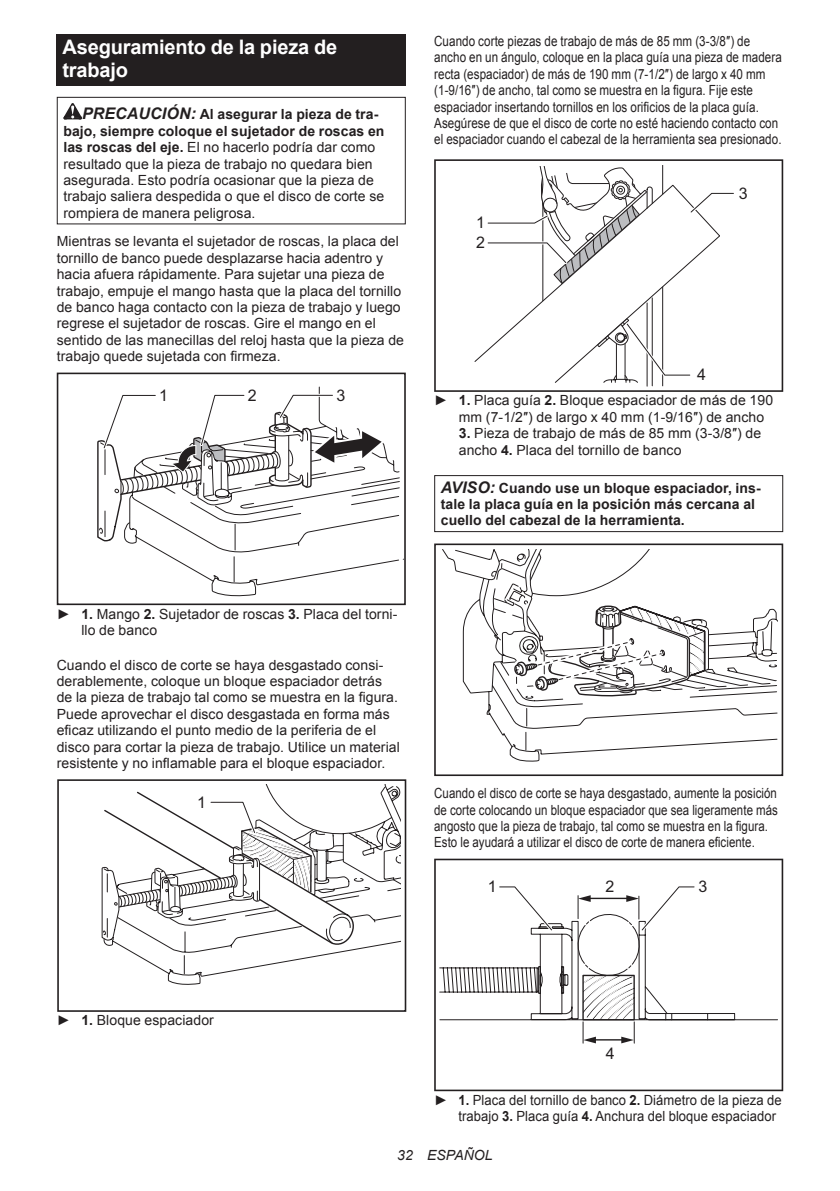
<style>
.page{position:relative;width:840px;height:1191px;background:#fff}
.page>*{position:absolute;margin:0;border:0;box-sizing:border-box;transform-origin:0 0}
.t1{font:700 20px/23.4px "Arial";letter-spacing:-.01em;color:#fff}
.t2{font:16px/19.8px "Arial";color:#231f20}
.t3{font:14px/16.4px "Arial";letter-spacing:.005em;color:#231f20}
.t4{font:14px/16.4px "Arial";letter-spacing:.005em;color:#231f20;scale:.83 1}
.t5{font:14px/16.4px "Arial";letter-spacing:.005em;color:#231f20;scale:.82 1}
.t6{font:700 14px/16.4px "Arial";letter-spacing:.005em;color:#231f20}
.t7{font:italic 14px "Arial";letter-spacing:.005em;color:#231f20}
.s1{font-weight:700;font-style:italic;font-size:16px}
.s2{font-weight:700}
.s3{font-style:italic;font-size:16px}
</style>
<div class="page">
<div style="left:57px;top:34px;width:348px;height:52px;background:#231f20"></div>
<svg style="left:63px;top:103px;width:19px;height:16px"></svg>
<div style="left:57px;top:97px;width:348px;height:127px;border:1px solid #231f20"></div>
<svg style="left:156px;top:549px;width:243px;height:48px"></svg>
<div style="left:57px;top:372px;width:348px;height:233px;border:2px solid #231f20"></div>
<svg style="left:96px;top:372px;width:292px;height:177px"></svg>
<svg style="left:406px;top:964px;width:1px;height:23px"></svg>
<svg style="left:120px;top:946px;width:92px;height:39px"></svg>
<svg style="left:146px;top:785px;width:254px;height:190px"></svg>
<div style="left:57px;top:983px;width:74px;height:28px;background:#fff"></div>
<div style="left:57px;top:779px;width:349px;height:232px;border:2px solid #231f20"></div>
<svg style="left:101px;top:790px;width:256px;height:156px"></svg>
<svg style="left:434px;top:159px;width:348px;height:233px"></svg>
<svg style="left:485px;top:159px;width:251px;height:228px"></svg>
<div style="left:434px;top:475px;width:348px;height:57px;border:1px solid #231f20"></div>
<svg style="left:442px;top:549px;width:61px;height:183px"></svg>
<svg style="left:500px;top:563px;width:276px;height:182px"></svg>
<svg style="left:503px;top:549px;width:205px;height:213px"></svg>
<div style="left:434px;top:747px;width:73px;height:29px;background:#fff"></div>
<div style="left:434px;top:543px;width:348px;height:233px;border:2px solid #231f20"></div>
<svg style="left:434px;top:858px;width:348px;height:233px"></svg>
<svg style="left:439px;top:884px;width:338px;height:159px"></svg>
<h1 class="t1" style="left:62px;top:36px;width:276px">Aseguramiento de la pieza de trabajo</h1>
<p class="t3" style="left:63px;top:106px;width:322px;text-indent:19px"><span class="s1">PRECAUCIÓN:</span> <span class="s2">Al asegurar la pieza de tra&shy;bajo, siempre coloque el sujetador de roscas en las roscas del eje.</span> El no hacerlo podría dar como resultado que la pieza de trabajo no quedara bien asegurada. Esto podría ocasionar que la pieza de trabajo saliera despedida o que el disco de corte se rompiera de manera peligrosa.</p>
<p class="t3" style="left:57px;top:233px;width:348px">Mientras se levanta el sujetador de roscas, la placa del tornillo de banco puede desplazarse hacia adentro y hacia afuera rápidamente. Para sujetar una pieza de trabajo, empuje el mango hasta que la placa del tornillo de banco haga contacto con la pieza de trabajo y luego regrese el sujetador de roscas. Gire el mango en el sentido de las manecillas del reloj hasta que la pieza de trabajo quede sujetada con firmeza.</p>
<p class="t2" style="left:159px;top:385px;width:10px">1</p>
<p class="t2" style="left:248px;top:385px;width:10px">2</p>
<p class="t2" style="left:336px;top:385px;width:10px">3</p>
<p class="t4" style="left:434px;top:33px;width:420px">Cuando corte piezas de trabajo de más de 85 mm (3-3/8″) de ancho en un ángulo, coloque en la placa guía una pieza de madera recta (espaciador) de más de 190 mm (7-1/2″) de largo x 40 mm (1-9/16″) de ancho, tal como se muestra en la figura. Fije este espaciador insertando tornillos en los orificios de la placa guía.<br>Asegúrese de que el disco de corte no esté haciendo contacto con el espaciador cuando el cabezal de la herramienta sea presionado.</p>
<p class="t2" style="left:476px;top:213px;width:10px">1<br>2</p>
<p class="t2" style="left:738px;top:183px;width:10px">3</p>
<p class="t2" style="left:696px;top:365px;width:10px">4</p>
<p class="t3" style="left:458px;top:392px;width:315px;text-indent:-25px">► <span class="s2">1.</span> Placa guía <span class="s2">2.</span> Bloque espaciador de más de 190 mm (7-1/2″) de largo x 40 mm (1-9/16″) de ancho</p>
<p class="t3" style="left:458px;top:425px;width:304px"><span class="s2">3.</span> Pieza de trabajo de más de 85 mm (3-3/8″) de ancho <span class="s2">4.</span> Placa del tornillo de banco</p>
<p class="t6" style="left:440px;top:480px;width:321px"><span class="s3">AVISO:</span> Cuando use un bloque espaciador, ins&shy;tale la placa guía en la posición más cercana al cuello del cabezal de la herramienta.</p>
<p class="t3" style="left:81px;top:605px;width:317px;text-indent:-25px">► <span class="s2">1.</span> Mango <span class="s2">2.</span> Sujetador de roscas <span class="s2">3.</span> Placa del torni&shy;llo de banco</p>
<p class="t3" style="left:57px;top:656px;width:344px">Cuando el disco de corte se haya desgastado consi&shy;derablemente, coloque un bloque espaciador detrás de la pieza de trabajo tal como se muestra en la figura.<br>Puede aprovechar el disco desgastada en forma más eficaz utilizando el punto medio de la periferia de el disco para cortar la pieza de trabajo. Utilice un material resistente y no inflamable para el bloque espaciador.</p>
<p class="t2" style="left:197px;top:793px;width:10px">1</p>
<p class="t5" style="left:434px;top:785px;width:420px">Cuando el disco de corte se haya desgastado, aumente la posición de corte colocando un bloque espaciador que sea ligeramente más angosto que la pieza de trabajo, tal como se muestra en la figura.<br>Esto le ayudará a utilizar el disco de corte de manera eficiente.</p>
<p class="t2" style="left:487px;top:876px;width:10px">1</p>
<p class="t2" style="left:605px;top:876px;width:10px">2</p>
<p class="t2" style="left:698px;top:876px;width:10px">3</p>
<p class="t3" style="left:57px;top:1012px;width:158px">► <span class="s2">1.</span> Bloque espaciador</p>
<p class="t2" style="left:605px;top:1043px;width:10px">4</p>
<p class="t3" style="left:458px;top:1091px;width:324px;text-indent:-24px">► <span class="s2">1.</span> Placa del tornillo de banco <span class="s2">2.</span> Diámetro de la pieza de trabajo <span class="s2">3.</span> Placa guía <span class="s2">4.</span> Anchura del bloque espaciador</p>
<p class="t7" style="left:397px;top:1146px;width:97px">32 ESPAÑOL</p>
</div>
